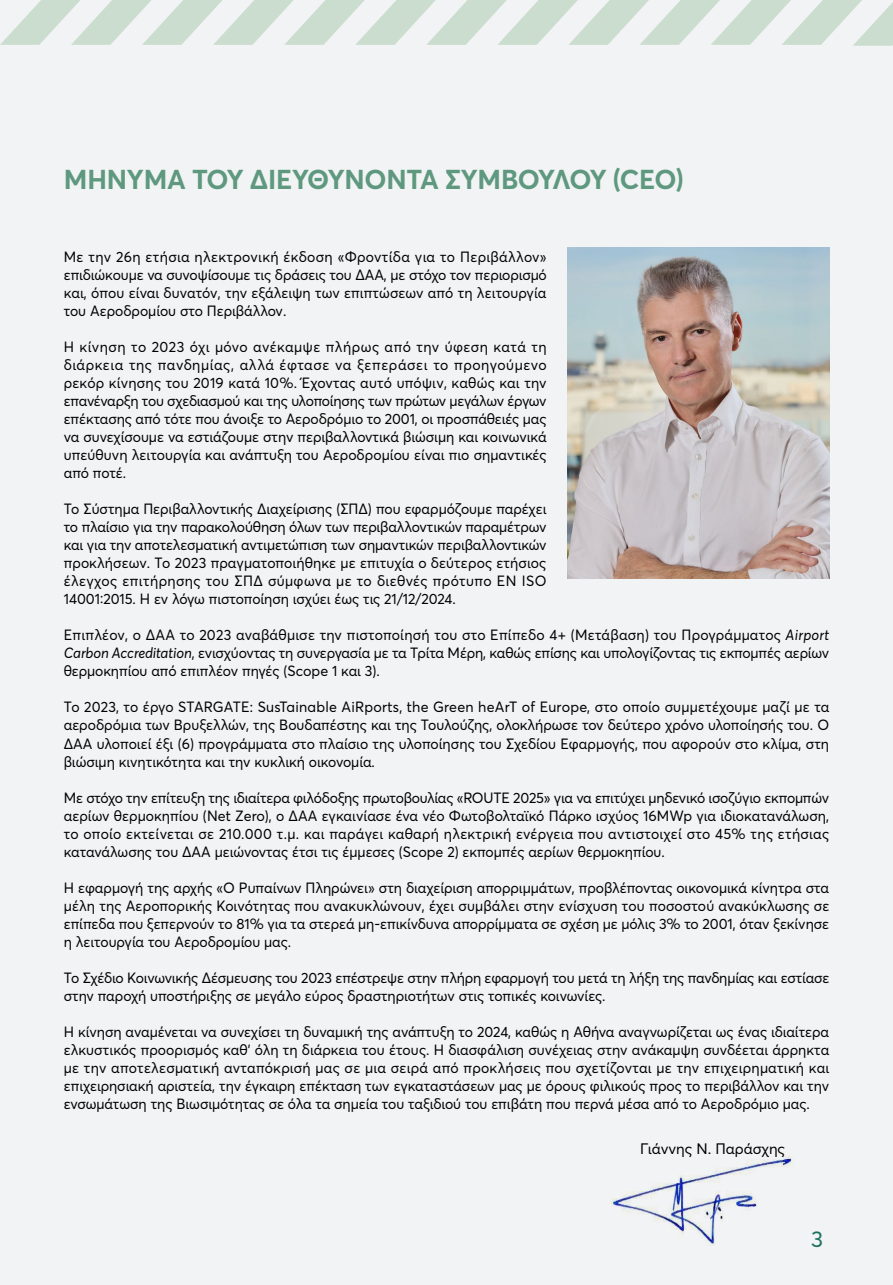
<style>
.page{position:relative;width:893px;height:1285px;background:#fff}
.page>*{position:absolute;margin:0;border:0;box-sizing:border-box;transform-origin:0 0}
.t1{font:700 27px "Averta";letter-spacing:-.01em;color:#5e997f}
.t2{font:22.5px "Averta";color:#1a725e}
.TEXT{font:15px "Averta";color:#000}
.TEXT-2{font:14.7px/18px "Averta";letter-spacing:-.005em;color:#000;text-align:justify}
.s1{font-style:italic}
</style>
<div class="page">
<div style="left:0;top:0;width:893px;height:1284px;background:#f2f3f4"></div>
<img style="left:568px;top:248px;width:261px;height:330px">
<svg style="left:0;top:0;width:893px;height:46px"></svg>
<img style="left:610px;top:1156px;width:182px;height:89px">
<p class="t1" style="left:64px;top:161px;width:621px">ΜΉΝΥΜΑ ΤΟΥ ΔΙΕΥΘΎΝΟΝΤΑ ΣΥΜΒΟΎΛΟΥ (CEO)</p>
<p class="TEXT-2" style="left:64px;top:247px;width:484px">Με την 26η ετήσια ηλεκτρονική έκδοση «Φροντίδα για το Περιβάλλον» επιδιώκουμε να συνοψίσουμε τις δράσεις του ΔΑΑ, με στόχο τον περιορισμό και, όπου είναι δυνατόν, την εξάλειψη των επιπτώσεων από τη λειτουργία του Αεροδρομίου στο Περιβάλλον.</p>
<p class="TEXT-2" style="left:64px;top:337px;width:484px">Η κίνηση το 2023 όχι μόνο ανέκαμψε πλήρως από την ύφεση κατά τη διάρκεια της πανδημίας, αλλά έφτασε να ξεπεράσει το προηγούμενο ρεκόρ κίνησης του 2019 κατά 10%. Έχοντας αυτό υπόψιν, καθώς και την επανέναρξη του σχεδιασμού και της υλοποίησης των πρώτων μεγάλων έργων επέκτασης από τότε που άνοιξε το Αεροδρόμιο το 2001, οι προσπάθειές μας να συνεχίσουμε να εστιάζουμε στην περιβαλλοντικά βιώσιμη και κοινωνικά υπεύθυνη λειτουργία και ανάπτυξη του Αεροδρομίου είναι πιο σημαντικές από ποτέ.</p>
<p class="TEXT-2" style="left:64px;top:499px;width:484px">Το Σύστημα Περιβαλλοντικής Διαχείρισης (ΣΠΔ) που εφαρμόζουμε παρέχει το πλαίσιο για την παρακολούθηση όλων των περιβαλλοντικών παραμέτρων και για την αποτελεσματική αντιμετώπιση των σημαντικών περιβαλλοντικών προκλήσεων. Το 2023 πραγματοποιήθηκε με επιτυχία ο δεύτερος ετήσιος έλεγχος επιτήρησης του ΣΠΔ σύμφωνα με το διεθνές πρότυπο ΕΝ ISO 14001:2015. Η εν λόγω πιστοποίηση ισχύει έως τις 21/12/2024.</p>
<p class="TEXT-2" style="left:64px;top:625px;width:767px">Επιπλέον, ο ΔΑΑ το 2023 αναβάθμισε την πιστοποίησή του στο Επίπεδο 4+ (Μετάβαση) του Προγράμματος <span class="s1">Airport Carbon Accreditation</span>, ενισχύοντας τη συνεργασία με τα Τρίτα Μέρη, καθώς επίσης και υπολογίζοντας τις εκπομπές αερίων θερμοκηπίου από επιπλέον πηγές (Scope 1 και 3).</p>
<p class="TEXT-2" style="left:64px;top:697px;width:767px">Το 2023, το έργο STARGATE: SusTainable AiRports, the Green heArT of Europe, στο οποίο συμμετέχουμε μαζί με τα αεροδρόμια των Βρυξελλών, της Βουδαπέστης και της Τουλούζης, ολοκλήρωσε τον δεύτερο χρόνο υλοποίησής του. Ο ΔΑΑ υλοποιεί έξι (6) προγράμματα στο πλαίσιο της υλοποίησης του Σχεδίου Εφαρμογής, που αφορούν στο κλίμα, στη βιώσιμη κινητικότητα και την κυκλική οικονομία.</p>
<p class="TEXT-2" style="left:64px;top:787px;width:767px">Με στόχο την επίτευξη της ιδιαίτερα φιλόδοξης πρωτοβουλίας «ROUTE 2025» για να επιτύχει μηδενικό ισοζύγιο εκπομπών αερίων θερμοκηπίου (Net Zero), ο ΔΑΑ εγκαινίασε ένα νέο Φωτοβολταϊκό Πάρκο ισχύος 16MWp για ιδιοκατανάλωση, το οποίο εκτείνεται σε 210.000 τ.μ. και παράγει καθαρή ηλεκτρική ενέργεια που αντιστοιχεί στο 45% της ετήσιας κατανάλωσης του ΔΑΑ μειώνοντας έτσι τις έμμεσες (Scope 2) εκπομπές αερίων θερμοκηπίου.</p>
<p class="TEXT-2" style="left:64px;top:877px;width:767px">Η εφαρμογή της αρχής «Ο Ρυπαίνων Πληρώνει» στη διαχείριση απορριμμάτων, προβλέποντας οικονομικά κίνητρα στα μέλη της Αεροπορικής Κοινότητας που ανακυκλώνουν, έχει συμβάλει στην ενίσχυση του ποσοστού ανακύκλωσης σε επίπεδα που ξεπερνούν το 81% για τα στερεά μη-επικίνδυνα απορρίμματα σε σχέση με μόλις 3% το 2001, όταν ξεκίνησε η λειτουργία του Αεροδρομίου μας.</p>
<p class="TEXT-2" style="left:64px;top:967px;width:767px">Το Σχέδιο Κοινωνικής Δέσμευσης του 2023 επέστρεψε στην πλήρη εφαρμογή του μετά τη λήξη της πανδημίας και εστίασε στην παροχή υποστήριξης σε μεγάλο εύρος δραστηριοτήτων στις τοπικές κοινωνίες.</p>
<p class="TEXT-2" style="left:64px;top:1021px;width:767px">Η κίνηση αναμένεται να συνεχίσει τη δυναμική της ανάπτυξη το 2024, καθώς η Αθήνα αναγνωρίζεται ως ένας ιδιαίτερα ελκυστικός προορισμός καθ’ όλη τη διάρκεια του έτους. Η διασφάλιση συνέχειας στην ανάκαμψη συνδέεται άρρηκτα με την αποτελεσματική ανταπόκρισή μας σε μια σειρά από προκλήσεις που σχετίζονται με την επιχειρηματική και επιχειρησιακή αριστεία, την έγκαιρη επέκταση των εγκαταστάσεων μας με όρους φιλικούς προς το περιβάλλον και την ενσωμάτωση της Βιωσιμότητας σε όλα τα σημεία του ταξιδιού του επιβάτη που περνά μέσα από το Αεροδρόμιο μας.</p>
<p class="TEXT" style="left:640px;top:1137px;width:146px">Γιάννης Ν. Παράσχης</p>
<h2 class="t2" style="left:811px;top:1222px;width:13px">3</h2>
</div>
